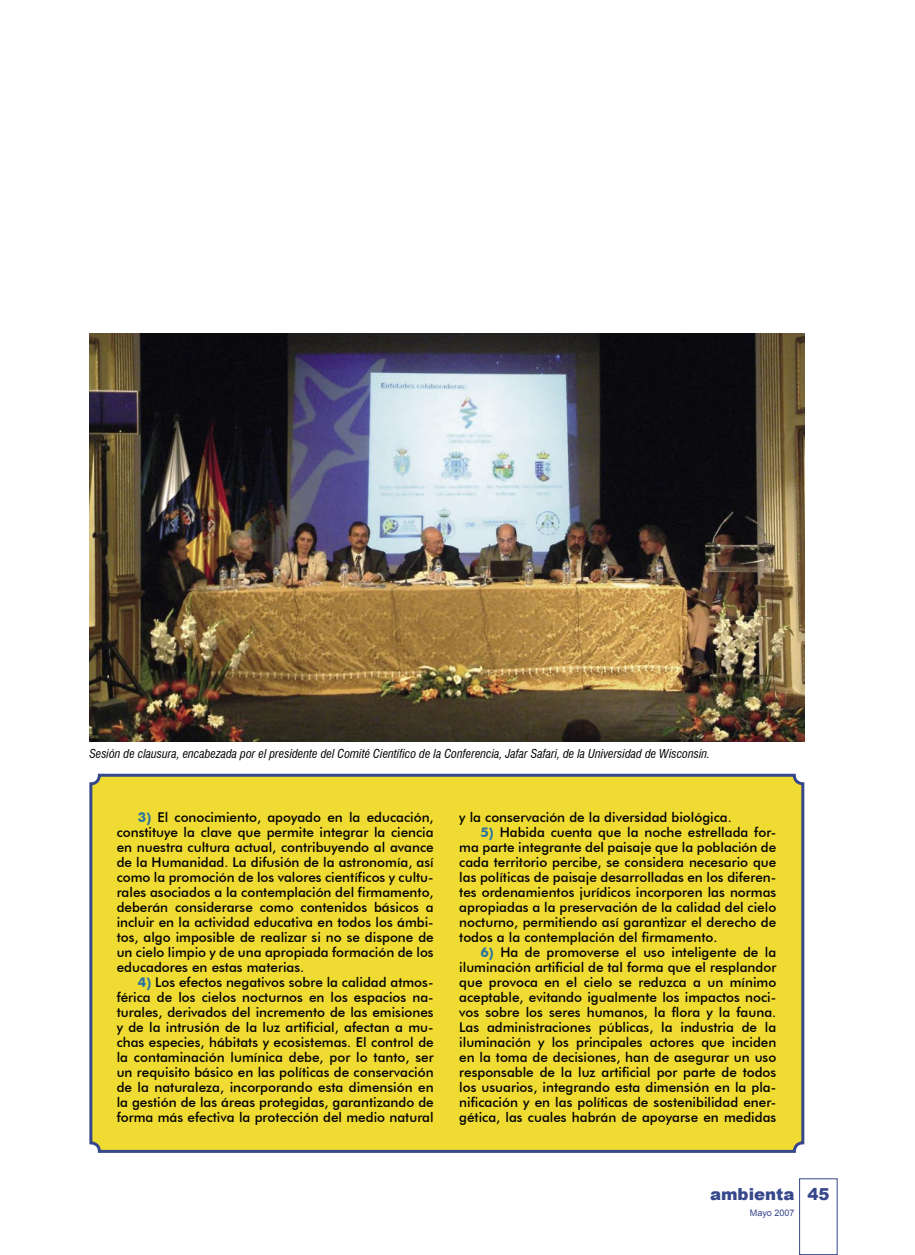
<style>
.page{position:relative;width:915px;height:1255px;background:#fff}
.page>*{position:absolute;margin:0;border:0;box-sizing:border-box;transform-origin:0 0}
.t1{font:900 16.5px "Arial";color:#36478b}
.t2{font:500 13.5px/15px "Futura BT";color:#000;text-align:justify}
.Pié_de_foto{font:italic condensed 12px "Swiss 721 BT";color:#000}
.t3{font:9px "Arial";color:#36478b}
.s1{font-weight:700;color:#2973a2}
</style>
<div class="page">
<div style="left:799px;top:1178px;width:38px;height:76px;border:1px solid #36478b"></div>
<img style="left:89px;top:333px;width:715px;height:408px">
<div style="left:89px;top:773px;width:716px;height:380px;background:#efdb32"></div>
<p class="Pié_de_foto" style="left:89px;top:746px;width:622px">Sesión de clausura, encabezada por el presidente del Comité Científico de la Conferencia, Jafar Safari, de la Universidad de Wisconsin.</p>
<p class="t2" style="left:117px;top:809px;width:318px;text-indent:21px"><span class="s1">3)</span> El conocimiento, apoyado en la educación, constituye la clave que permite integrar la ciencia en nuestra cultura actual, contribuyendo al avance de la Humanidad. La difusión de la astronomía, así como la promoción de los valores científicos y cultu&shy;rales asociados a la contemplación del firmamento, deberán considerarse como contenidos básicos a incluir en la actividad educativa en todos los ámbi&shy;tos, algo imposible de realizar si no se dispone de un cielo limpio y de una apropiada formación de los educadores en estas materias.</p>
<p class="t2" style="left:117px;top:974px;width:318px;text-indent:21px"><span class="s1">4)</span> Los efectos negativos sobre la calidad atmos&shy;férica de los cielos nocturnos en los espacios na&shy;turales, derivados del incremento de las emisiones y de la intrusión de la luz artificial, afectan a mu&shy;chas especies, hábitats y ecosistemas. El control de la contaminación lumínica debe, por lo tanto, ser un requisito básico en las políticas de conservación de la naturaleza, incorporando esta dimensión en la gestión de las áreas protegidas, garantizando de forma más efectiva la protección del medio natural</p>
<p class="t2" style="left:459px;top:809px;width:274px">y la conservación de la diversidad biológica.</p>
<p class="t2" style="left:459px;top:824px;width:318px;text-indent:21px"><span class="s1">5)</span> Habida cuenta que la noche estrellada for&shy;ma parte integrante del paisaje que la población de cada territorio percibe, se considera necesario que las políticas de paisaje desarrolladas en los diferen&shy;tes ordenamientos jurídicos incorporen las normas apropiadas a la preservación de la calidad del cielo nocturno, permitiendo así garantizar el derecho de todos a la contemplación del firmamento.</p>
<p class="t2" style="left:459px;top:944px;width:318px;text-indent:21px"><span class="s1">6)</span> Ha de promoverse el uso inteligente de la iluminación artificial de tal forma que el resplandor que provoca en el cielo se reduzca a un mínimo aceptable, evitando igualmente los impactos noci&shy;vos sobre los seres humanos, la flora y la fauna.<br>Las administraciones públicas, la industria de la iluminación y los principales actores que inciden en la toma de decisiones, han de asegurar un uso responsable de la luz artificial por parte de todos los usuarios, integrando esta dimensión en la pla&shy;nificación y en las políticas de sostenibilidad ener&shy;gética, las cuales habrán de apoyarse en medidas</p>
<p class="t1" style="left:709px;top:1181px;width:86px">ambienta</p>
<p class="t3" style="left:749px;top:1207px;width:46px">Mayo 2007</p>
<p class="t1" style="left:807px;top:1181px;width:24px">45</p>
</div>
